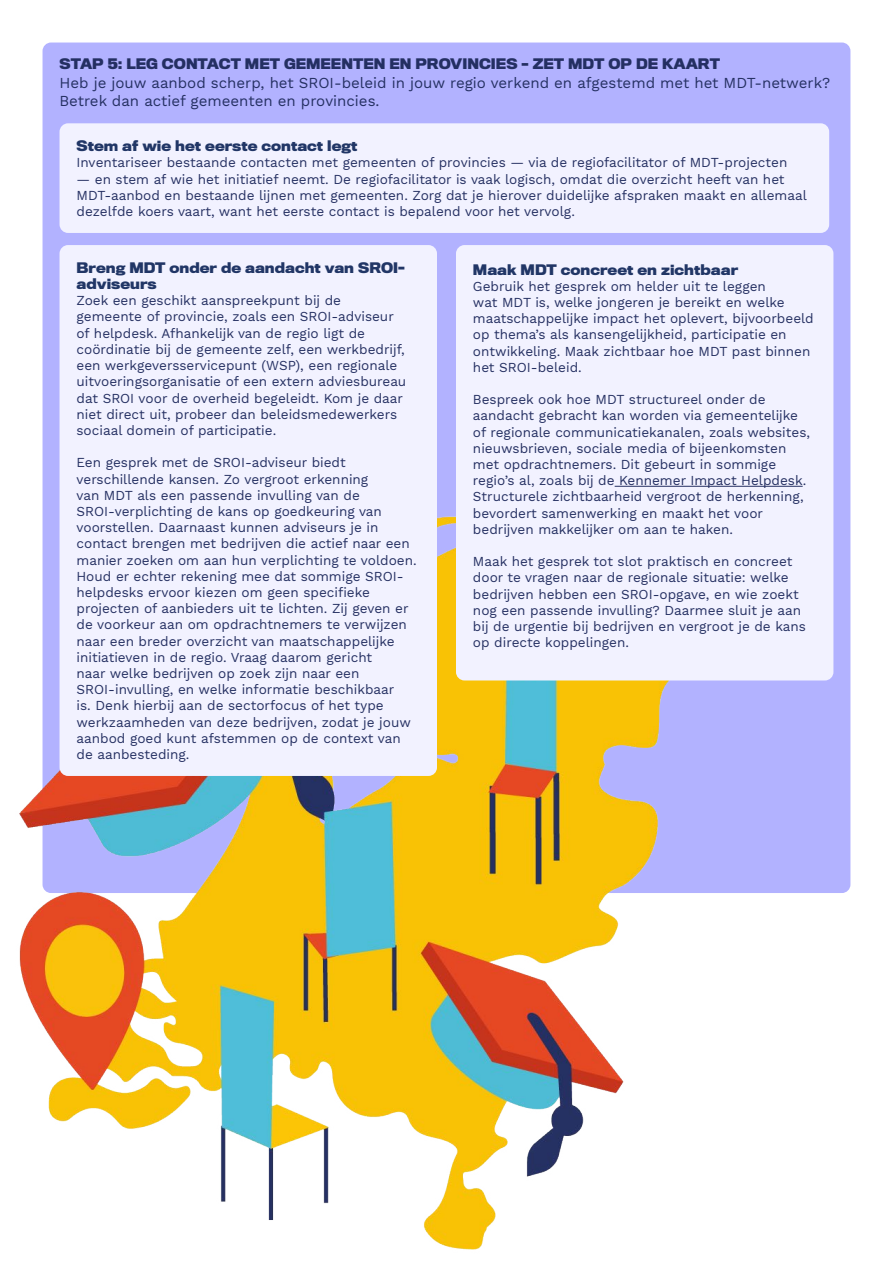
<style>
.page{position:relative;width:893px;height:1263px;background:#fff}
.page>*{position:absolute;margin:0;border:0;box-sizing:border-box;transform-origin:0 0}
.t1{font:15px/18px "Work Sans";color:#253062}
.t2{font:13.5px/16.2px "Work Sans";color:#253062}
.t3{font:700 13.5px/16.2px "Titling Gothic FB";color:#213666}
.t4{font:700 13.5px "Titling Gothic FB";color:#242f62}
</style>
<div class="page">
<div style="left:43px;top:43px;width:807px;height:850px;background:#b2b2ff;border-radius:9px"></div>
<div style="left:60px;top:123px;width:769px;height:110px;background:#f2f2ff;border-radius:9px"></div>
<img style="left:19px;top:357px;width:804px;height:893px">
<div style="left:60px;top:245px;width:377px;height:531px;background:#f2f2ff;border-radius:9px"></div>
<div style="left:456px;top:245px;width:377px;height:435px;background:#f2f2ff;border-radius:9px"></div>
<hr style="left:615px;top:486px;width:188px;height:1px;background:#253062">
<p class="t4" style="left:60px;top:56px;width:662px">STAP 5: LEG CONTACT MET GEMEENTEN EN PROVINCIES – ZET MDT OP DE KAART</p>
<p class="t1" style="left:60px;top:75px;width:772px">Heb je jouw aanbod scherp, het SROI-beleid in jouw regio verkend en afgestemd met het MDT-netwerk?<br>Betrek dan actief gemeenten en provincies.</p>
<p class="t3" style="left:77px;top:138px;width:283px">Stem af wie het eerste contact legt</p>
<p class="t2" style="left:77px;top:155px;width:712px">Inventariseer bestaande contacten met gemeenten of provincies — via de regiofacilitator of MDT-projecten</p>
<p class="t2" style="left:77px;top:171px;width:732px">— en stem af wie het initiatief neemt. De regiofacilitator is vaak logisch, omdat die overzicht heeft van het<br>MDT-aanbod en bestaande lijnen met gemeenten. Zorg dat je hierover duidelijke afspraken maakt en allemaal dezelfde koers vaart, want het eerste contact is bepalend voor het vervolg.</p>
<p class="t3" style="left:77px;top:259px;width:330px">Breng MDT onder de aandacht van SROI&shy;adviseurs</p>
<p class="t2" style="left:77px;top:293px;width:331px">Zoek een geschikt aanspreekpunt bij de gemeente of provincie, zoals een SROI-adviseur of helpdesk. Afhankelijk van de regio ligt de coördinatie bij de gemeente zelf, een werkbedrijf, een werkgeversservicepunt (WSP), een regionale uitvoeringsorganisatie of een extern adviesbureau dat SROI voor de overheid begeleidt. Kom je daar niet direct uit, probeer dan beleidsmedewerkers sociaal domein of participatie.</p>
<p class="t2" style="left:77px;top:455px;width:342px">Een gesprek met de SROI-adviseur biedt verschillende kansen. Zo vergroot erkenning<br>van MDT als een passende invulling van de SROI-verplichting de kans op goedkeuring van voorstellen. Daarnaast kunnen adviseurs je in contact brengen met bedrijven die actief naar een manier zoeken om aan hun verplichting te voldoen.<br>Houd er echter rekening mee dat sommige SROI&shy;helpdesks ervoor kiezen om geen specifieke projecten of aanbieders uit te lichten. Zij geven er de voorkeur aan om opdrachtnemers te verwijzen naar een breder overzicht van maatschappelijke initiatieven in de regio. Vraag daarom gericht<br>naar welke bedrijven op zoek zijn naar een SROI-invulling, en welke informatie beschikbaar<br>is. Denk hierbij aan de sectorfocus of het type werkzaamheden van deze bedrijven, zodat je jouw aanbod goed kunt afstemmen op de context van de aanbesteding.</p>
<p class="t3" style="left:473px;top:261px;width:267px">Maak MDT concreet en zichtbaar</p>
<p class="t2" style="left:473px;top:279px;width:342px">Gebruik het gesprek om helder uit te leggen<br>wat MDT is, welke jongeren je bereikt en welke maatschappelijke impact het oplevert, bijvoorbeeld op thema’s als kansengelijkheid, participatie en ontwikkeling. Maak zichtbaar hoe MDT past binnen het SROI-beleid.</p>
<p class="t2" style="left:473px;top:392px;width:339px">Bespreek ook hoe MDT structureel onder de aandacht gebracht kan worden via gemeentelijke of regionale communicatiekanalen, zoals websites, nieuwsbrieven, sociale media of bijeenkomsten met opdrachtnemers. Dit gebeurt in sommige regio’s al, zoals bij de Kennemer Impact Helpdesk.<br>Structurele zichtbaarheid vergroot de herkenning, bevordert samenwerking en maakt het voor bedrijven makkelijker om aan te haken.</p>
<p class="t2" style="left:473px;top:554px;width:335px">Maak het gesprek tot slot praktisch en concreet door te vragen naar de regionale situatie: welke bedrijven hebben een SROI-opgave, en wie zoekt nog een passende invulling? Daarmee sluit je aan bij de urgentie bij bedrijven en vergroot je de kans op directe koppelingen.</p>
</div>
